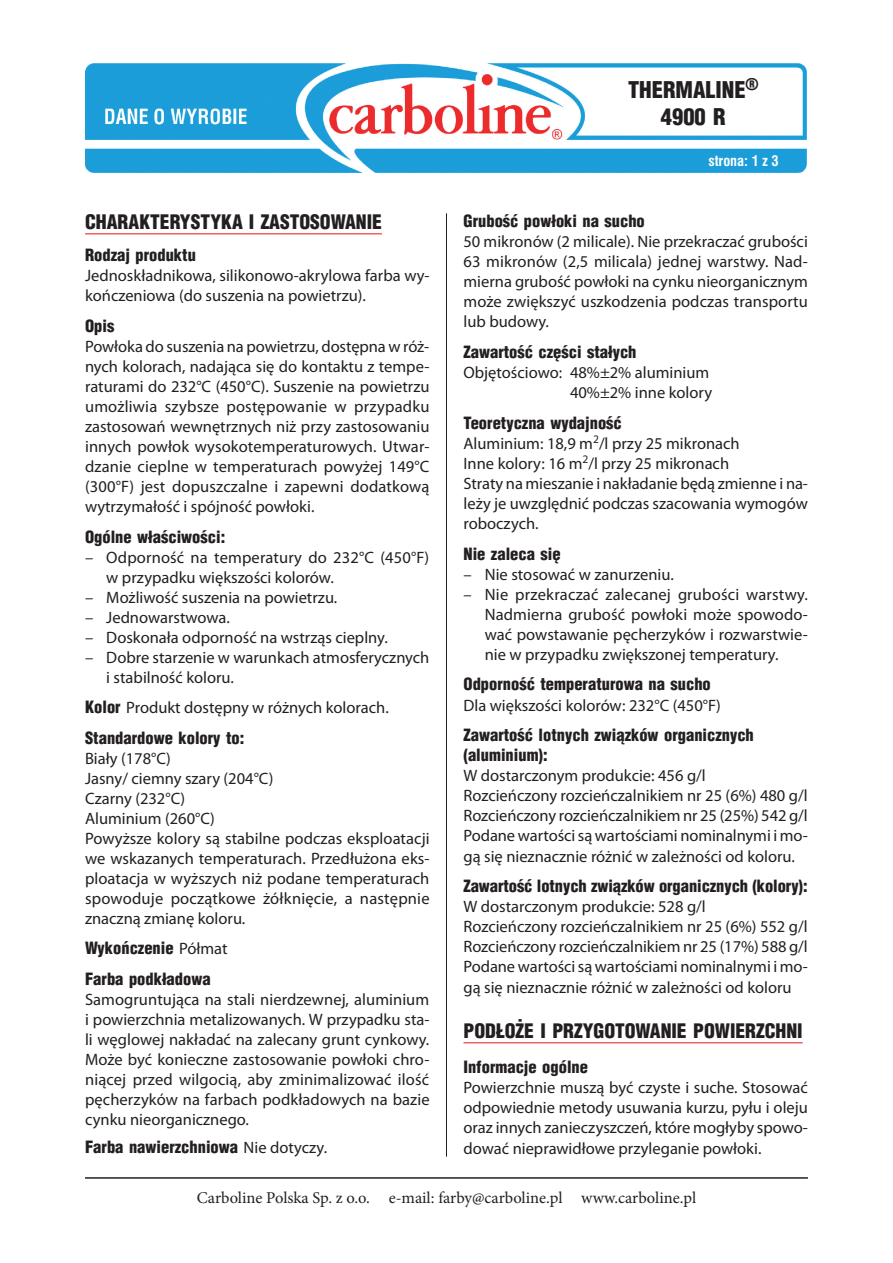
<style>
.page{position:relative;width:893px;height:1263px;background:#fff}
.page>*{position:absolute;margin:0;border:0;box-sizing:border-box;transform-origin:0 0}
.t1{font:900 22.5px/27px "Switzerland Cond";color:#231f20;text-align:center}
.t2{font:900 19.5px "Switzerland Cond";color:#231f20}
.t3{font:16.5px/20.1px "Myriad Pro";color:#231f20}
.t4{font:900 16.5px/30.5px "Switzerland Cond";color:#231f20}
.t5{font:16.5px "Minion Pro";color:#231f20}
.t6{font:700 13.5px "Swis 721 Cn PL";color:#fff}
.s1{font-family:"Switzerland Cond";font-weight:900}
.s2{font-family:"Myriad Pro";font-weight:400}
</style>
<div class="page">
<hr style="left:85px;top:1177px;width:723px;height:2px;background:#231f20">
<hr style="left:446px;top:213px;width:1px;height:944px;background:#231f20">
<img style="left:85px;top:64px;width:721px;height:108px">
<hr style="left:85px;top:233px;width:297px;height:1px;background:#ee2d2d">
<hr style="left:463px;top:1042px;width:340px;height:1px;background:#ee2d2d">
<h1 class="t1" style="left:628px;top:75px;width:132px">THERMALINE<sup>®<br></sup>4900 R</h1>
<p class="t2" style="left:85px;top:210px;width:298px">CHARAKTERYSTYKA I ZASTOSOWANIE</p>
<p class="t4" style="left:85px;top:239px;width:112px">Rodzaj produktu</p>
<p class="t3" style="left:85px;top:266px;width:346px">Jednoskładnikowa, silikonowo-akrylowa farba wy&shy;kończeniowa (do suszenia na powietrzu).</p>
<p class="t4" style="left:85px;top:310px;width:31px">Opis</p>
<p class="t3" style="left:85px;top:337px;width:346px;text-align:justify">Powłoka do suszenia na powietrzu, dostępna w róż&shy;nych kolorach, nadająca się do kontaktu z tempe&shy;raturami do 232°C (450°C). Suszenie na powietrzu umożliwia szybsze postępowanie w przypadku zastosowań wewnętrznych niż przy zastosowaniu innych powłok wysokotemperaturowych. Utwar&shy;dzanie cieplne w temperaturach powyżej 149°C (300°F) jest dopuszczalne i zapewni dodatkową wytrzymałość i spójność powłoki.</p>
<p class="t4" style="left:85px;top:521px;width:142px">Ogólne właściwości:</p>
<p class="t3" style="left:106px;top:547px;width:325px;text-indent:-21px">– Odporność na temperatury do 232°C (450°F) w przypadku większości kolorów.</p>
<p class="t3" style="left:85px;top:587px;width:254px">– Możliwość suszenia na powietrzu.</p>
<p class="t3" style="left:85px;top:607px;width:146px">– Jednowarstwowa.</p>
<p class="t3" style="left:85px;top:627px;width:304px">– Doskonała odporność na wstrząs cieplny.</p>
<p class="t3" style="left:106px;top:647px;width:325px;text-indent:-21px">– Dobre starzenie w warunkach atmosferycznych i stabilność koloru.</p>
<p class="t3" style="left:85px;top:698px;width:305px"><span class="s1">Kolor</span> Produkt dostępny w różnych kolorach.</p>
<p class="t4" style="left:85px;top:722px;width:161px">Standardowe kolory to:</p>
<p class="t3" style="left:85px;top:748px;width:346px">Biały (178°C)<br>Jasny/ ciemny szary (204°C)<br>Czarny (232°C)<br>Aluminium (260°C)<br>Powyższe kolory są stabilne podczas eksploatacji we wskazanych temperaturach. Przedłużona eks&shy;ploatacja w wyższych niż podane temperaturach spowoduje początkowe żółknięcie, a następnie znaczną zmianę koloru.</p>
<p class="t4" style="left:85px;top:932px;width:144px">Wykończenie <span class="s2">Półmat<br></span>Farba podkładowa</p>
<p class="t3" style="left:85px;top:989px;width:346px;text-align:justify">Samogruntująca na stali nierdzewnej, aluminium i powierzchnia metalizowanych. W przypadku sta&shy;li węglowej nakładać na zalecany grunt cynkowy.<br>Może być konieczne zastosowanie powłoki chro&shy;niącej przed wilgocią, aby zminimalizować ilość pęcherzyków na farbach podkładowych na bazie cynku nieorganicznego.</p>
<p class="t4" style="left:85px;top:1131px;width:244px">Farba nawierzchniowa <span class="s2">Nie dotyczy.</span></p>
<p class="t6" style="left:708px;top:152px;width:72px">strona: 1 z 3</p>
<p class="t4" style="left:463px;top:205px;width:183px">Grubość powłoki na sucho</p>
<p class="t3" style="left:463px;top:232px;width:346px;text-align:justify">50 mikronów (2 milicale). Nie przekraczać grubości 63 mikronów (2,5 milicala) jednej warstwy. Nad&shy;mierna grubość powłoki na cynku nieorganicznym może zwiększyć uszkodzenia podczas transportu lub budowy.</p>
<p class="t4" style="left:463px;top:336px;width:175px">Zawartość części stałych</p>
<p class="t3" style="left:463px;top:363px;width:250px;text-align:right">Objętościowo: 48%±2% aluminium<br>40%±2% inne kolory</p>
<p class="t4" style="left:463px;top:407px;width:160px">Teoretyczna wydajność</p>
<p class="t3" style="left:463px;top:433px;width:346px">Aluminium: 18,9 m<sup>2</sup>/l przy 25 mikronach<br>Inne kolory: 16 m<sup>2</sup>/l przy 25 mikronach<br>Straty na mieszanie i nakładanie będą zmienne i na&shy;leży je uwzględnić podczas szacowania wymogów roboczych.</p>
<p class="t4" style="left:463px;top:538px;width:99px">Nie zaleca się</p>
<p class="t3" style="left:463px;top:564px;width:212px">– Nie stosować w zanurzeniu.</p>
<p class="t3" style="left:485px;top:584px;width:325px;text-align:justify;text-indent:-21px">– Nie przekraczać zalecanej grubości warstwy.<br>Nadmierna grubość powłoki może spowodo&shy;wać powstawanie pęcherzyków i rozwarstwie&shy;nie w przypadku zwiększonej temperatury.</p>
<p class="t4" style="left:463px;top:669px;width:249px">Odporność temperaturowa na sucho</p>
<p class="t3" style="left:463px;top:695px;width:259px">Dla większości kolorów: 232°C (450°F)</p>
<p class="t4" style="left:463px;top:724px;width:292px;line-height:20.1px">Zawartość lotnych związków organicznych (aluminium):</p>
<p class="t3" style="left:463px;top:766px;width:346px">W dostarczonym produkcie: 456 g/l<br>Rozcieńczony rozcieńczalnikiem nr 25 (6%) 480 g/l Rozcieńczony rozcieńczalnikiem nr 25 (25%) 542 g/l Podane wartości są wartościami nominalnymi i mo&shy;gą się nieznacznie różnić w zależności od koloru.</p>
<p class="t4" style="left:463px;top:870px;width:346px">Zawartość lotnych związków organicznych (kolory):</p>
<p class="t3" style="left:463px;top:897px;width:346px">W dostarczonym produkcie: 528 g/l<br>Rozcieńczony rozcieńczalnikiem nr 25 (6%) 552 g/l Rozcieńczony rozcieńczalnikiem nr 25 (17%) 588 g/l Podane wartości są wartościami nominalnymi i mo&shy;gą się nieznacznie różnić w zależności od koloru</p>
<p class="t2" style="left:463px;top:1019px;width:341px">PODŁOŻE I PRZYGOTOWANIE POWIERZCHNI</p>
<p class="t4" style="left:463px;top:1051px;width:126px">Informacje ogólne</p>
<p class="t3" style="left:463px;top:1078px;width:346px;text-align:justify">Powierzchnie muszą być czyste i suche. Stosować odpowiednie metody usuwania kurzu, pyłu i oleju oraz innych zanieczyszczeń, które mogłyby spowo&shy;dować nieprawidłowe przyleganie powłoki.</p>
<p class="t5" style="left:197px;top:1187px;width:501px">Carboline Polska Sp. z o.o. e-mail: farby@carboline.pl www.carboline.pl</p>
</div>
